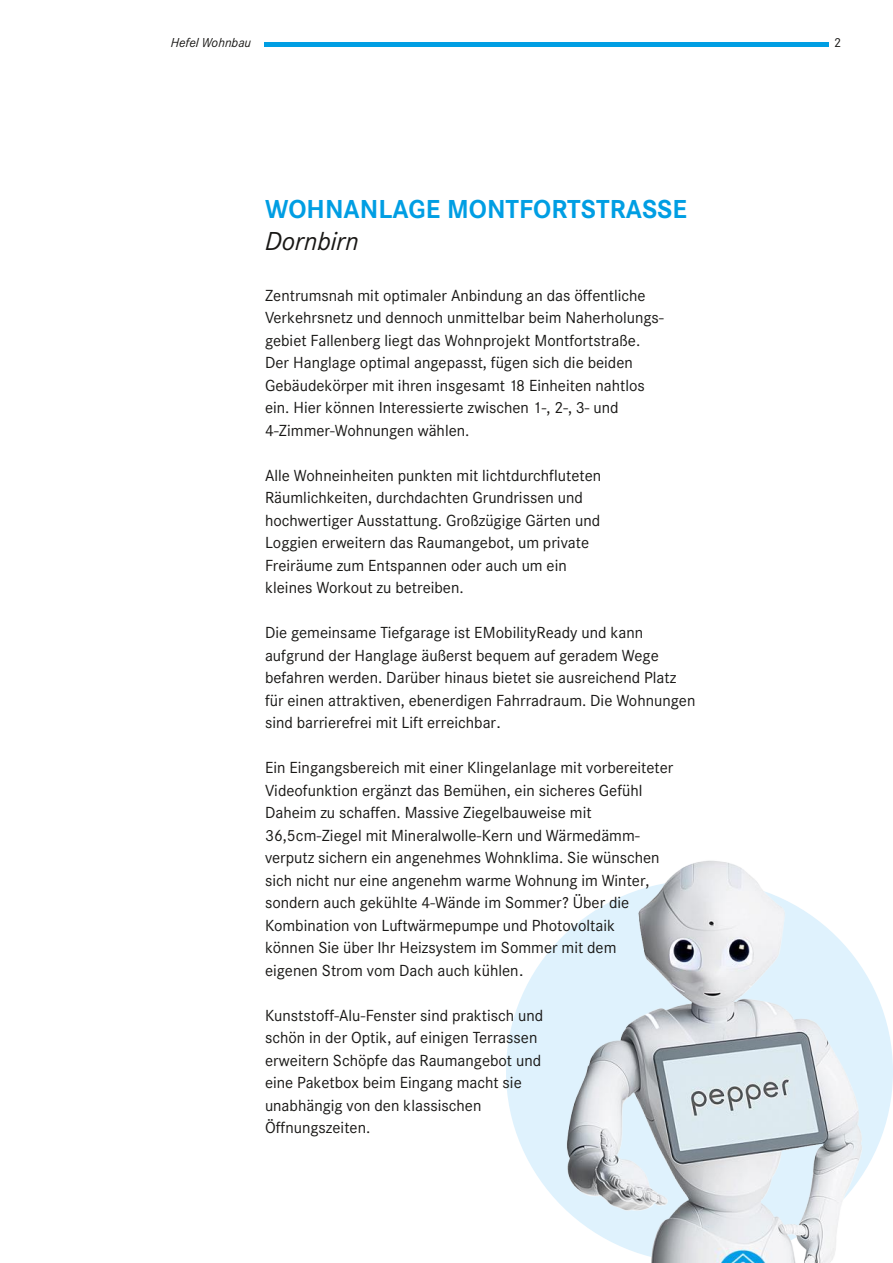
<style>
.page{position:relative;width:893px;height:1263px;background:#fff}
.page>*{position:absolute;margin:0;border:0;box-sizing:border-box;transform-origin:0 0}
.t1{font:700 27px "Corporate S";color:#009ee3}
.t2{font:italic 27px "Corporate S";color:#181715}
.t3{font:15.75px/22.5px "Corporate SBQ";color:#181715}
.t4{font:italic 13.5px "Corporate S";color:#181715}
.t5{font:13.5px "Corporate S";color:#181715}
.s1{font-family:"Arial";font-size:18px}
</style>
<div class="page">
<hr style="left:264px;top:43px;width:565px;height:4px;background:#009ee3">
<div style="left:506px;top:880px;width:387px;height:383px;background:#dff2fd;border-radius:50%"></div>
<img style="left:555px;top:860px;width:338px;height:403px">
<p class="t4" style="left:171px;top:35px;width:82px">Hefel Wohnbau</p>
<p class="t5" style="left:834px;top:35px;width:9px">2</p>
<h1 class="t1" style="left:265px;top:194px;width:424px">WOHNANLAGE MONTFORTSTRASSE</h1>
<h1 class="t2" style="left:265px;top:225px;width:95px">Dornbirn</h1>
<p class="t3" style="left:265px;top:284px;width:400px">Zentrumsnah mit optimaler Anbindung an das öffentliche Verkehrsnetz und dennoch unmittelbar beim Naherholungs&shy;gebiet Fallenberg liegt das Wohnprojekt Montfortstraße.<br>Der Hanglage optimal angepasst, fügen sich die beiden Gebäudekörper mit ihren insgesamt 18 Einheiten nahtlos ein. Hier können Interessierte zwischen 1-, 2-, 3- und 4-Zimmer-Wohnungen wählen.</p>
<p class="t3" style="left:265px;top:464px;width:338px">Alle Wohneinheiten punkten mit lichtdurchfluteten Räumlichkeiten, durchdachten Grundrissen und hochwertiger Ausstattung. Großzügige Gärten und Loggien erweitern das Raumangebot, um private Freiräume zum Entspannen oder auch um ein kleines Workout zu betreiben.</p>
<p class="t3" style="left:265px;top:621px;width:432px">Die gemeinsame Tiefgarage ist EMobilityReady und kann aufgrund der Hanglage äußerst bequem auf geradem Wege befahren werden. Darüber hinaus bietet sie ausreichend Platz für einen attraktiven, ebenerdigen Fahrradraum. Die Wohnungen sind barrierefrei mit Lift erreichbar<span class="s1">.</span></p>
<p class="t3" style="left:265px;top:756px;width:410px">Ein Eingangsbereich mit einer Klingelanlage mit vorbereiteter Videofunktion ergänzt das Bemühen, ein sicheres Gefühl Daheim zu schaffen. Massive Ziegelbauweise mit 36,5cm-Ziegel mit Mineralwolle-Kern und Wärmedämm&shy;verputz sichern ein angenehmes Wohnklima. Sie wünschen sich nicht nur eine angenehm warme Wohnung im Winter, sondern auch gekühlte 4-Wände im Sommer? Über die Kombination von Luftwärmepumpe und Photovoltaik<br>können Sie über Ihr Heizsystem im Sommer mit dem<br>eigenen Strom vom Dach auch kühlen<span class="s1">.</span></p>
<p class="t3" style="left:265px;top:1004px;width:280px">Kunststoff-Alu-Fenster sind praktisch und schön in der Optik, auf einigen Terrassen erweitern Schöpfe das Raumangebot und eine Paketbox beim Eingang macht sie unabhängig von den klassischen Öffnungszeiten.</p>
</div>
